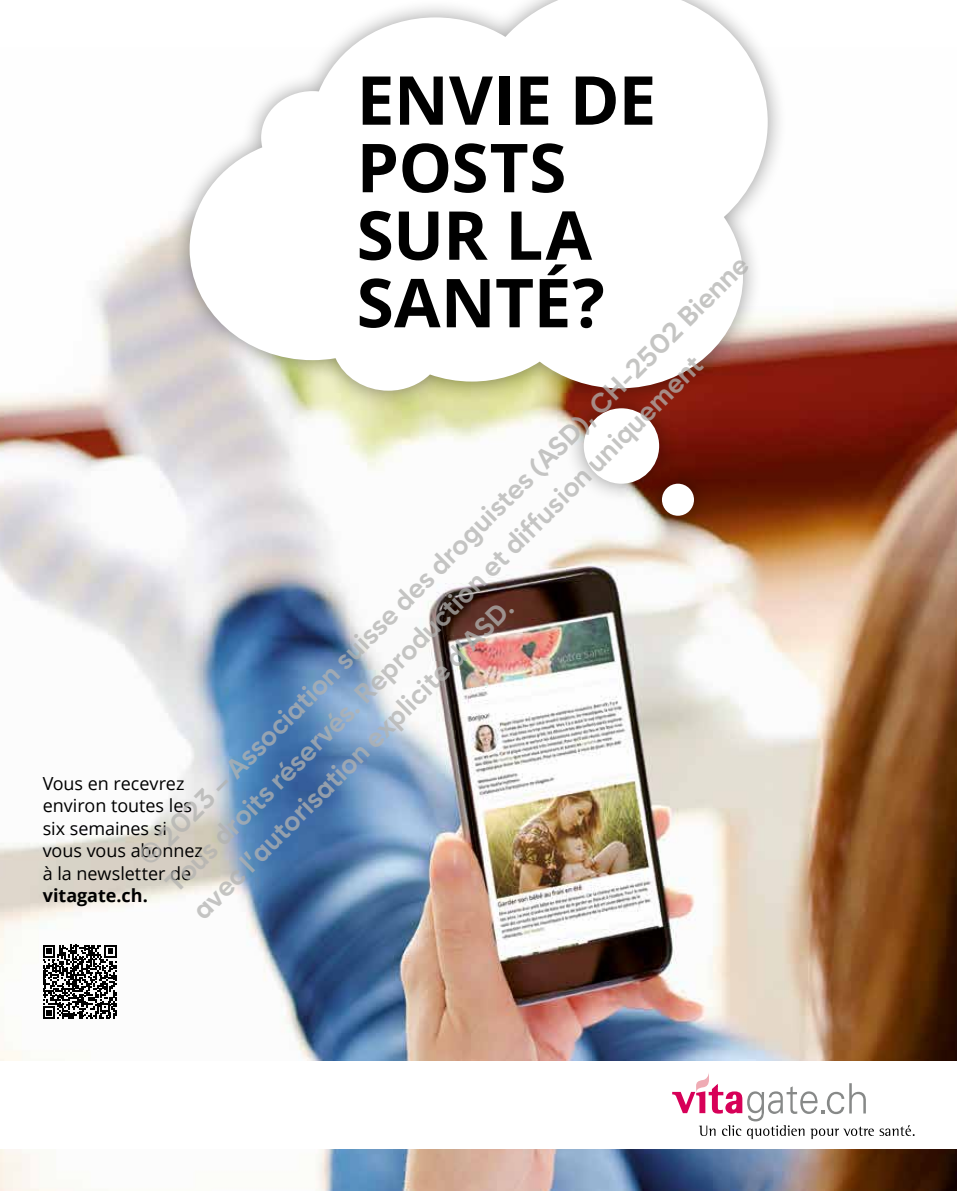
<style>
.page{position:relative;width:957px;height:1191px;background:#fff}
.page>*{position:absolute;margin:0;border:0;box-sizing:border-box;transform-origin:0 0}
.t1{font:700 67.5px/67.5px "Open Sans";letter-spacing:-.01em;color:#000}
.t2{font:700 27px/38.2px "Zabal";color:rgb(178 178 176/.75)}
.t3{font:18px/22.5px "Open Sans";letter-spacing:-.005em;color:#000}
.t4{font:700 18px "Open Sans";letter-spacing:-.005em;color:#000}
</style>
<div class="page">
<img style="left:0;top:225px;width:957px;height:966px">
<div style="left:0;top:1061px;width:957px;height:88px;background:#fff"></div>
<svg style="left:672px;top:1073px;width:242px;height:66px"></svg>
<div style="left:170px;top:0;width:617px;height:410px;background:#000;opacity:.4"></div>
<svg style="left:190px;top:0;width:577px;height:391px"></svg>
<div style="left:564px;top:389px;width:115px;height:114px;background:#000;opacity:.4"></div>
<div style="left:584px;top:408px;width:75px;height:76px;background:#fff;border-radius:50%"></div>
<div style="left:643px;top:464px;width:70px;height:71px;background:#000;opacity:.4"></div>
<div style="left:662px;top:484px;width:32px;height:32px;background:#fff;border-radius:50%"></div>
<svg style="left:43px;top:945px;width:74px;height:74px"></svg>
<h1 class="t1" style="left:357px;top:65px;width:301px">ENVIE DE<br>POSTS<br>SUR LA<br>SANTÉ?</h1>
<p class="t2" style="left:129px;top:847px;width:851px;rotate:-45deg">© 2023 – Association suisse des droguistes (ASD), CH-2502 Bienne<br>Tous droits réservés. Reproduction et diffusion uniquement<br>avec l’autorisation explicite d’ASD.</p>
<p class="t3" style="left:43px;top:771px;width:162px">Vous en recevrez environ toutes les six semaines si vous vous abonnez à la newsletter de</p>
<p class="t4" style="left:43px;top:883px;width:107px">vitagate.ch.</p>
</div>
